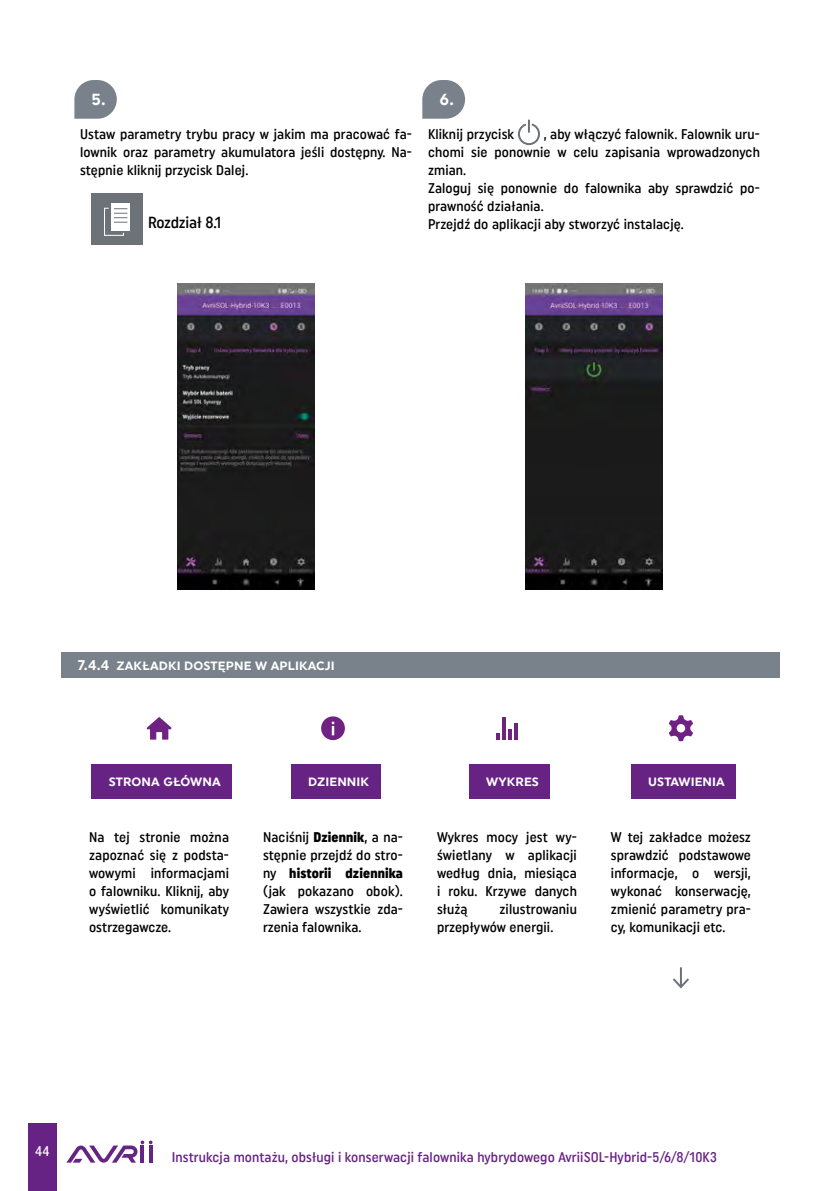
<style>
.page{position:relative;width:840px;height:1191px;background:#fff}
.page>*{position:absolute;margin:0;border:0;box-sizing:border-box;transform-origin:0 0}
.t1{font:16px "Uniform Condensed 2";letter-spacing:-.005em;color:#000}
.t2{font:16px "Uniform Regular 2";color:#fff}
.t3{font:14px/18px "Uniform Condensed 2";letter-spacing:.01em;color:#000;text-align:justify}
.t4{font:14px "Uniform Condensed 2";letter-spacing:.01em;color:#662383}
.t5{font:14px "Uniform Condensed 3";letter-spacing:.01em;color:#000}
.t6{font:14px "Uniform Condensed 2";color:#fff}
.t7{font:12px "Uniform Regular 2";letter-spacing:.01em;color:#fff}
.s1{font-size:14px}
.s2{font-family:"Uniform Condensed 3"}
.s3{font-family:"Uniform Condensed 2"}
</style>
<div class="page">
<div style="left:28px;top:1123px;width:28px;height:68px;background:#662383"></div>
<svg style="left:67px;top:1140px;width:85px;height:22px"></svg>
<div style="left:61px;top:652px;width:717px;height:25px;background:#79818a"></div>
<svg style="left:74px;top:80px;width:43px;height:39px;background:#8f959d"></svg>
<svg style="left:422px;top:80px;width:43px;height:39px;background:#8e949c"></svg>
<svg style="left:517px;top:119px;width:23px;height:26px"></svg>
<img style="left:177px;top:284px;width:138px;height:306px">
<img style="left:525px;top:283px;width:137px;height:306px">
<svg style="left:147px;top:717px;width:24px;height:22px"></svg>
<svg style="left:321px;top:716px;width:24px;height:24px"></svg>
<svg style="left:496px;top:733px;width:4px;height:6px"></svg>
<hr style="left:502px;top:717px;width:3px;height:22px;background:#702283">
<svg style="left:508px;top:729px;width:3px;height:10px"></svg>
<svg style="left:514px;top:723px;width:3px;height:16px"></svg>
<svg style="left:668px;top:715px;width:24px;height:26px"></svg>
<div style="left:92px;top:764px;width:140px;height:35px;background:#662383"></div>
<div style="left:291px;top:764px;width:89px;height:35px;background:#662383"></div>
<div style="left:469px;top:764px;width:81px;height:35px;background:#662383"></div>
<div style="left:631px;top:764px;width:104px;height:35px;background:#662383"></div>
<hr style="left:679px;top:967px;width:2px;height:20px;background:#6d7278">
<svg style="left:673px;top:978px;width:15px;height:10px"></svg>
<div style="left:92px;top:194px;width:51px;height:51px;background:#6d7278"></div>
<div style="left:111px;top:203px;width:19px;height:27px;background:#fff"></div>
<svg style="left:104px;top:207px;width:23px;height:29px"></svg>
<p class="t2" style="left:91px;top:90px;width:16px">5.</p>
<p class="t3" style="left:80px;top:125px;width:333px">Ustaw parametry trybu pracy w jakim ma pracować fa&shy;lownik oraz parametry akumulatora jeśli dostępny. Na&shy;stępnie kliknij przycisk Dalej.</p>
<p class="t1" style="left:148px;top:213px;width:75px">Rozdział 8.1</p>
<p class="t2" style="left:439px;top:90px;width:16px">6.</p>
<p class="t3" style="left:428px;top:125px;width:88px">Kliknij przycisk</p>
<p class="t3" style="left:428px;top:125px;width:333px;text-align:left;text-indent:116px">, aby włączyć falownik. Falownik uru&shy;chomi sie ponownie w celu zapisania wprowadzonych zmian.<br>Zaloguj się ponownie do falownika aby sprawdzić po&shy;prawność działania.<br>Przejdź do aplikacji aby stworzyć instalację.</p>
<p class="t7" style="left:78px;top:658px;width:258px"><span class="s1">7.4.4</span> ZAKŁADKI DOSTĘPNE W APLIKACJI</p>
<p class="t7" style="left:109px;top:775px;width:113px">STRONA GŁÓWNA</p>
<p class="t7" style="left:308px;top:775px;width:62px">DZIENNIK</p>
<p class="t7" style="left:486px;top:775px;width:54px">WYKRES</p>
<p class="t7" style="left:648px;top:775px;width:78px">USTAWIENIA</p>
<p class="t3" style="left:89px;top:827px;width:141px">Na tej stronie można zapoznać się z podsta&shy;wowymi informacjami o falowniku. Kliknij, aby wyświetlić komunikaty ostrzegawcze.</p>
<p class="t3" style="left:263px;top:827px;width:141px">Naciśnij <span class="s2">Dziennik</span>, a na&shy;stępnie przejdź do stro-</p>
<p class="t5" style="left:263px;top:864px;width:141px"><span class="s3">ny</span> historii dziennika</p>
<p class="t3" style="left:263px;top:881px;width:141px">(jak pokazano obok).<br>Zawiera wszystkie zda&shy;rzenia falownika.</p>
<p class="t3" style="left:437px;top:827px;width:141px">Wykres mocy jest wy&shy;świetlany w aplikacji według dnia, miesiąca i roku. Krzywe danych służą</p>
<p class="t3" style="left:437px;top:899px;width:141px;text-indent:62px">zilustrowaniu przepływów energii.</p>
<p class="t3" style="left:610px;top:827px;width:141px">W tej zakładce możesz sprawdzić podstawowe informacje, o wersji, wykonać konserwację, zmienić parametry pra&shy;cy, komunikacji etc.</p>
<p class="t6" style="left:35px;top:1143px;width:16px">44</p>
<p class="t4" style="left:171px;top:1148px;width:546px">Instrukcja montażu, obsługi i konserwacji falownika hybrydowego AvriiSOL-Hybrid-5/6/8/10K3</p>
</div>
